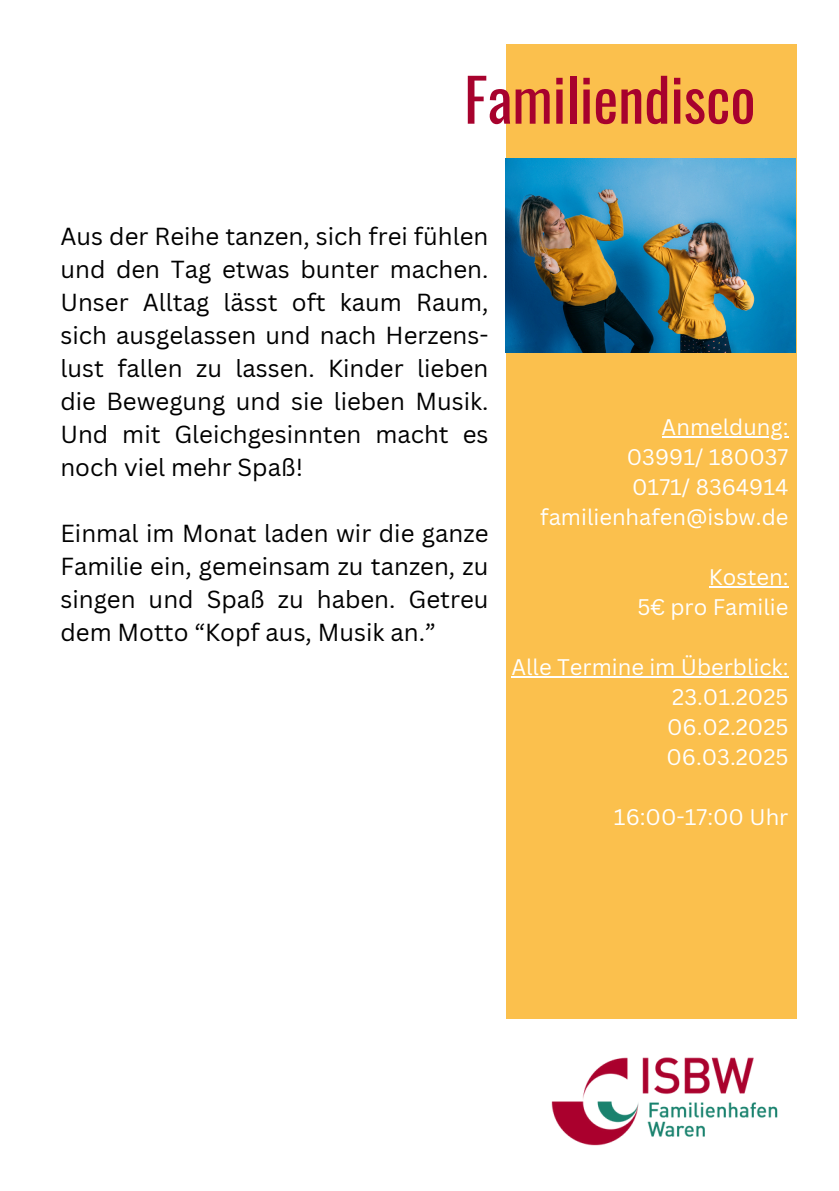
<style>
.page{position:relative;width:839px;height:1191px;background:#fff}
.page>*{position:absolute;margin:0;border:0;box-sizing:border-box;transform-origin:0 0}
.t1{font:59.2px "Oswald";color:#a7022d}
.t2{font:24px/33px "Canva Sans";color:#000;text-align:justify}
.t3{font:22px "Canva Sans";color:#fff}
</style>
<div class="page">
<div style="left:506px;top:44px;width:290px;height:975px;background:#fbc04d"></div>
<hr style="left:661px;top:436px;width:127px;height:2px;background:#fff">
<hr style="left:709px;top:586px;width:79px;height:2px;background:#fff">
<hr style="left:511px;top:676px;width:277px;height:2px;background:#fff">
<img style="left:551px;top:1057px;width:227px;height:89px">
<img style="left:506px;top:159px;width:289px;height:193px">
<p class="t1" style="left:464px;top:53px;width:293px">Familiendisco</p>
<p class="t2" style="left:60px;top:220px;width:429px">Aus der Reihe tanzen, sich frei fühlen und den Tag etwas bunter machen.<br>Unser Alltag lässt oft kaum Raum, sich ausgelassen und nach Herzens&shy;lust fallen zu lassen. Kinder lieben die Bewegung und sie lieben Musik.<br>Und mit Gleichgesinnten macht es noch viel mehr Spaß!</p>
<p class="t2" style="left:60px;top:517px;width:429px">Einmal im Monat laden wir die ganze Familie ein, gemeinsam zu tanzen, zu singen und Spaß zu haben. Getreu dem Motto “Kopf aus, Musik an.”</p>
<p class="t3" style="left:661px;top:411px;width:128px">Anmeldung:</p>
<p class="t3" style="left:627px;top:441px;width:163px">03991/ 180037</p>
<h1 class="t3" style="left:632px;top:471px;width:158px">0171/ 8364914</h1>
<p class="t3" style="left:540px;top:501px;width:250px">familienhafen@isbw.de</p>
<p class="t3" style="left:709px;top:561px;width:81px">Kosten:</p>
<p class="t3" style="left:637px;top:591px;width:153px">5€ pro Familie</p>
<p class="t3" style="left:511px;top:651px;width:278px">Alle Termine im Überblick:</p>
<p class="t3" style="left:672px;top:681px;width:118px">23.01.2025</p>
<p class="t3" style="left:667px;top:711px;width:123px">06.02.2025</p>
<p class="t3" style="left:666px;top:741px;width:123px">06.03.2025</p>
<p class="t3" style="left:614px;top:801px;width:176px">16:00-17:00 Uhr</p>
</div>
